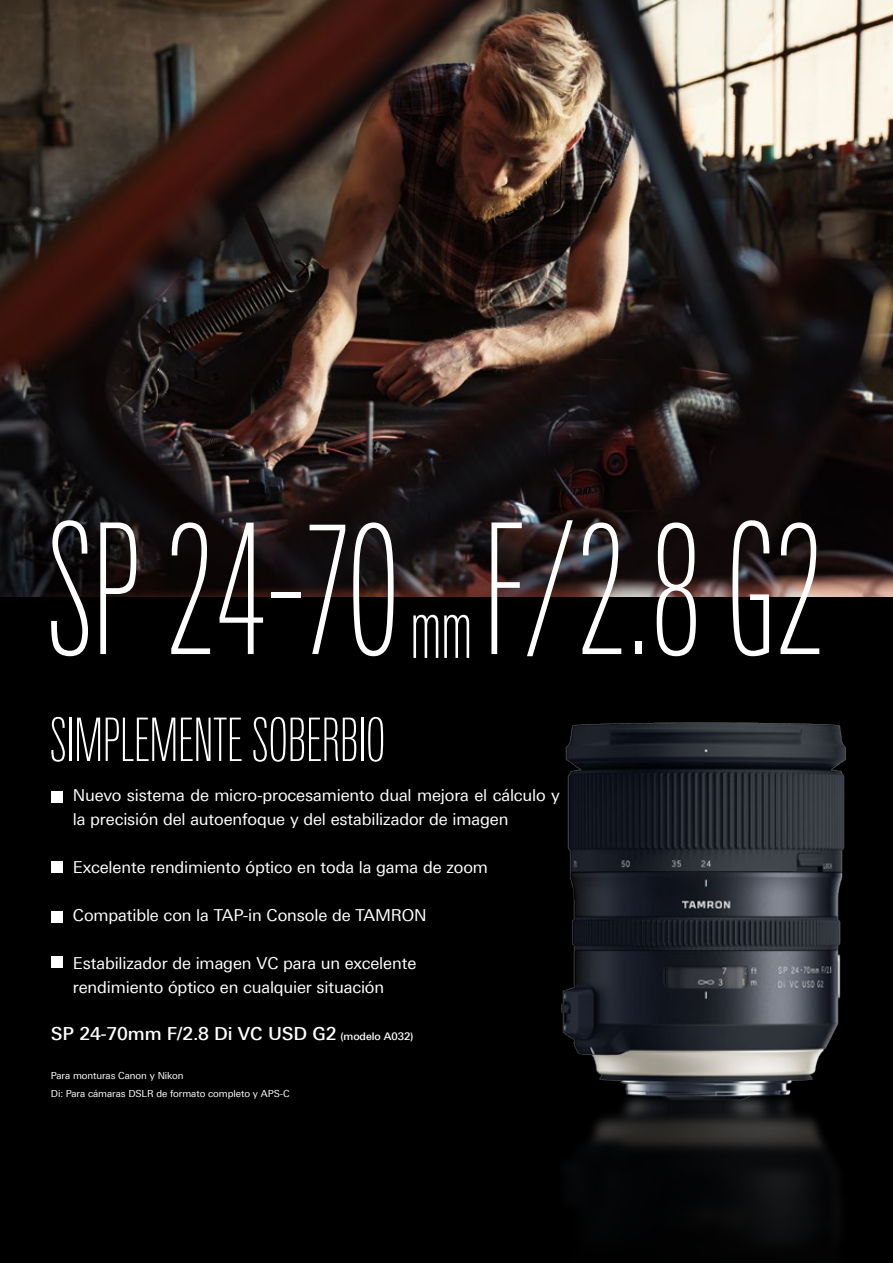
<style>
.page{position:relative;width:893px;height:1263px;background:#000}
.page>*{position:absolute;margin:0;border:0;box-sizing:border-box;transform-origin:0 0}
.t1{font:100 181.95px "Linotype Univers 210 Cm";letter-spacing:-.005em;color:#fff;scale:.9 1}
.t2{font:100 60px "Linotype Univers 210 Cm";letter-spacing:-.005em;color:#fff}
.t3{font:500 18px "Linotype Univers 530";letter-spacing:-.01em;color:#fff}
.t4{font:16.5px/24px "Linotype Univers 430";letter-spacing:-.01em;color:#fff}
.t5{font:9.75px/18px "Linotype Univers 430";letter-spacing:-.01em;color:#fff}
.s1{font-size:84.15px}
.s2{font-size:10.5px}
</style>
<div class="page">
<div style="left:51px;top:791px;width:12px;height:12px;background:#fff"></div>
<div style="left:51px;top:861px;width:12px;height:12px;background:#fff"></div>
<div style="left:51px;top:911px;width:12px;height:11px;background:#fff"></div>
<div style="left:51px;top:956px;width:12px;height:11px;background:#fff"></div>
<img style="left:0;top:0;width:893px;height:596px">
<img style="left:561px;top:722px;width:285px;height:522px">
<h1 class="t1" style="left:46px;top:488px;width:867px">SP 24-70 <span class="s1">mm</span> F/2.8 G2</h1>
<h2 class="t2" style="left:50px;top:706px;width:337px">SIMPLEMENTE SOBERBIO</h2>
<p class="t4" style="left:73px;top:783px;width:488px">Nuevo sistema de micro-procesamiento dual mejora el cálculo y la precisión del autoenfoque y del estabilizador de imagen</p>
<p class="t4" style="left:73px;top:855px;width:417px">Excelente rendimiento óptico en toda la gama de zoom</p>
<p class="t4" style="left:73px;top:903px;width:355px">Compatible con la TAP-in Console de TAMRON</p>
<p class="t4" style="left:73px;top:951px;width:345px">Estabilizador de imagen VC para un excelente rendimiento óptico en cualquier situación</p>
<p class="t3" style="left:51px;top:1023px;width:364px">SP 24-70mm F/2.8 Di VC USD G2 <span class="s2">(modelo A032)</span></p>
<p class="t5" style="left:51px;top:1067px;width:240px">Para monturas Canon y Nikon<br>Di: Para cámaras DSLR de formato completo y APS-C</p>
</div>
